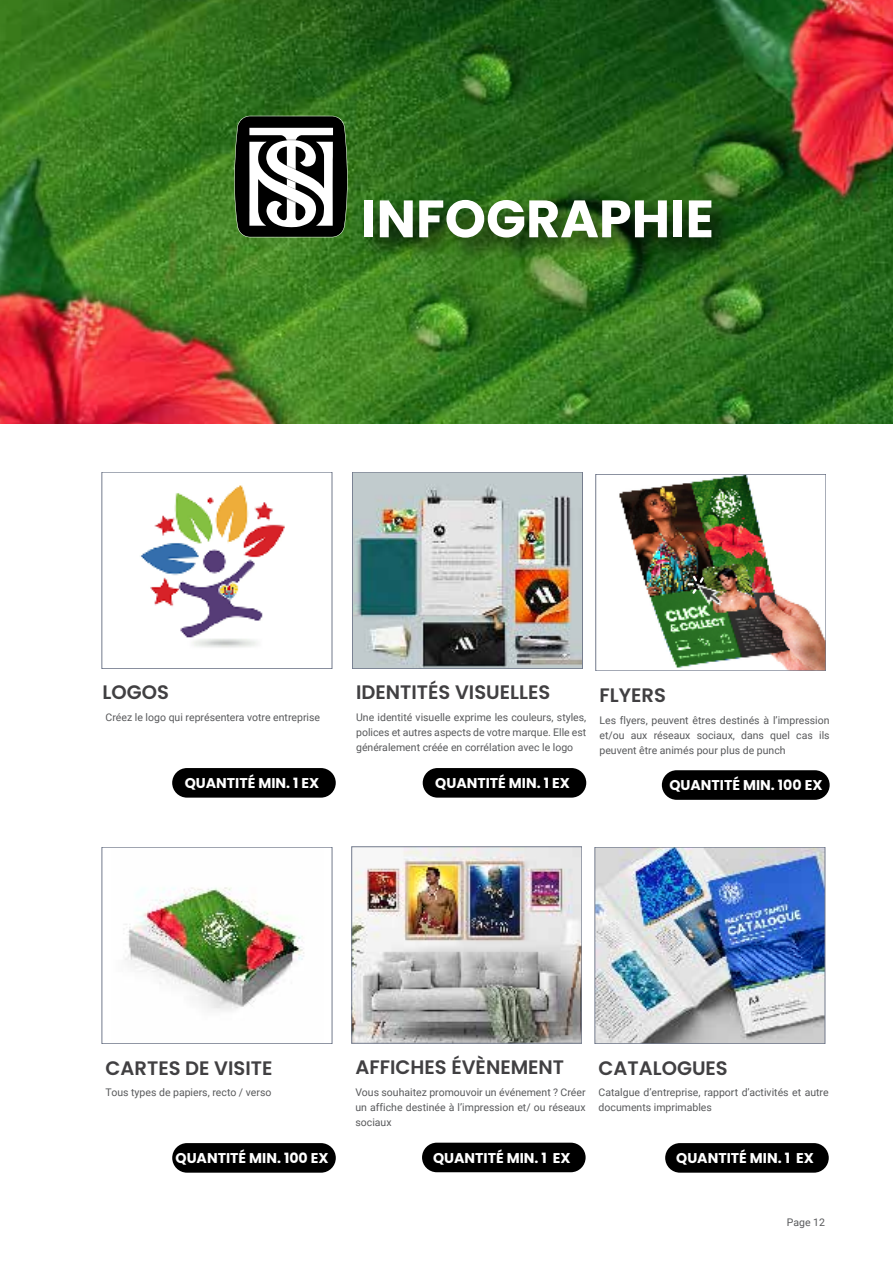
<style>
.page{position:relative;width:893px;height:1263px;background:#fff}
.page>*{position:absolute;margin:0;border:0;box-sizing:border-box;transform-origin:0 0}
.t1{font:700 52.5px "Poppins";color:#fff}
.t2{font:600 19.5px "Poppins";color:#414042}
.t3{font:700 14.1px "Poppins";color:#fff}
.t4{font:10.5px/15px "Roboto";color:#58595b;text-align:justify}
</style>
<div class="page">
<img style="left:0;top:0;width:893px;height:423px">
<svg style="left:231px;top:116px;width:120px;height:121px"></svg>
<img style="left:349px;top:180px;width:398px;height:122px">
<div style="left:172px;top:768px;width:164px;height:30px;background:#000;border-radius:15px"></div>
<img style="left:140px;top:485px;width:145px;height:163px">
<div style="left:102px;top:472px;width:230px;height:197px;border:1px solid #727a8c"></div>
<div style="left:423px;top:768px;width:163px;height:30px;background:#000;border-radius:15px"></div>
<img style="left:354px;top:474px;width:226px;height:193px">
<div style="left:352px;top:472px;width:230px;height:197px;border:1px solid #727a8c"></div>
<div style="left:422px;top:1143px;width:164px;height:29px;background:#000;border-radius:15px"></div>
<img style="left:354px;top:849px;width:226px;height:192px">
<div style="left:352px;top:847px;width:230px;height:196px;border:1px solid #727a8c"></div>
<div style="left:665px;top:1143px;width:164px;height:30px;background:#000;border-radius:15px"></div>
<img style="left:597px;top:849px;width:226px;height:193px">
<div style="left:595px;top:847px;width:230px;height:197px;border:1px solid #727a8c"></div>
<div style="left:172px;top:1143px;width:164px;height:30px;background:#000;border-radius:15px"></div>
<img style="left:123px;top:887px;width:181px;height:124px">
<div style="left:102px;top:847px;width:230px;height:197px;border:1px solid #727a8c"></div>
<div style="left:662px;top:770px;width:168px;height:30px;background:#000;border-radius:15px"></div>
<img style="left:619px;top:476px;width:205px;height:193px">
<div style="left:596px;top:474px;width:230px;height:197px;border:1px solid #727a8c"></div>
<svg style="left:689px;top:574px;width:17px;height:22px"></svg>
<h1 class="t1" style="left:361px;top:188px;width:354px">INFOGRAPHIE</h1>
<h2 class="t2" style="left:103px;top:681px;width:68px">LOGOS</h2>
<h2 class="t2" style="left:356px;top:681px;width:196px">IDENTITÉS VISUELLES</h2>
<h2 class="t2" style="left:599px;top:683px;width:68px">FLYERS</h2>
<p class="t4" style="left:106px;top:710px;width:216px">Créez le logo qui représentera votre entreprise</p>
<p class="t4" style="left:356px;top:710px;width:232px">Une identité visuelle exprime les couleurs, styles, polices et autres aspects de votre marque. Elle est généralement créée en corrélation avec le logo</p>
<p class="t4" style="left:599px;top:712px;width:232px">Les flyers, peuvent êtres destinés à l’impression et/ou aux réseaux sociaux, dans quel cas ils peuvent être animés pour plus de punch</p>
<h3 class="t3" style="left:185px;top:775px;width:136px">QUANTITÉ MIN. 1 EX</h3>
<h3 class="t3" style="left:435px;top:775px;width:136px">QUANTITÉ MIN. 1 EX</h3>
<h3 class="t3" style="left:669px;top:777px;width:155px">QUANTITÉ MIN. 100 EX</h3>
<h2 class="t2" style="left:106px;top:1056px;width:168px">CARTES DE VISITE</h2>
<h2 class="t2" style="left:355px;top:1056px;width:210px">AFFICHES ÉVÈNEMENT</h2>
<h2 class="t2" style="left:599px;top:1056px;width:131px">CATALOGUES</h2>
<p class="t4" style="left:106px;top:1085px;width:167px">Tous types de papiers, recto / verso</p>
<p class="t4" style="left:355px;top:1084px;width:232px">Vous souhaitez promouvoir un événement ? Créer un affiche destinée à l’impression et/ ou réseaux sociaux</p>
<p class="t4" style="left:599px;top:1085px;width:232px">Catalgue d’entreprise, rapport d’activités et autre documents imprimables</p>
<h3 class="t3" style="left:176px;top:1150px;width:155px">QUANTITÉ MIN. 100 EX</h3>
<h3 class="t3" style="left:433px;top:1150px;width:139px">QUANTITÉ MIN. 1 EX</h3>
<h3 class="t3" style="left:676px;top:1150px;width:139px">QUANTITÉ MIN. 1 EX</h3>
<p class="t4" style="left:787px;top:1214px;width:40px">Page 12</p>
</div>
